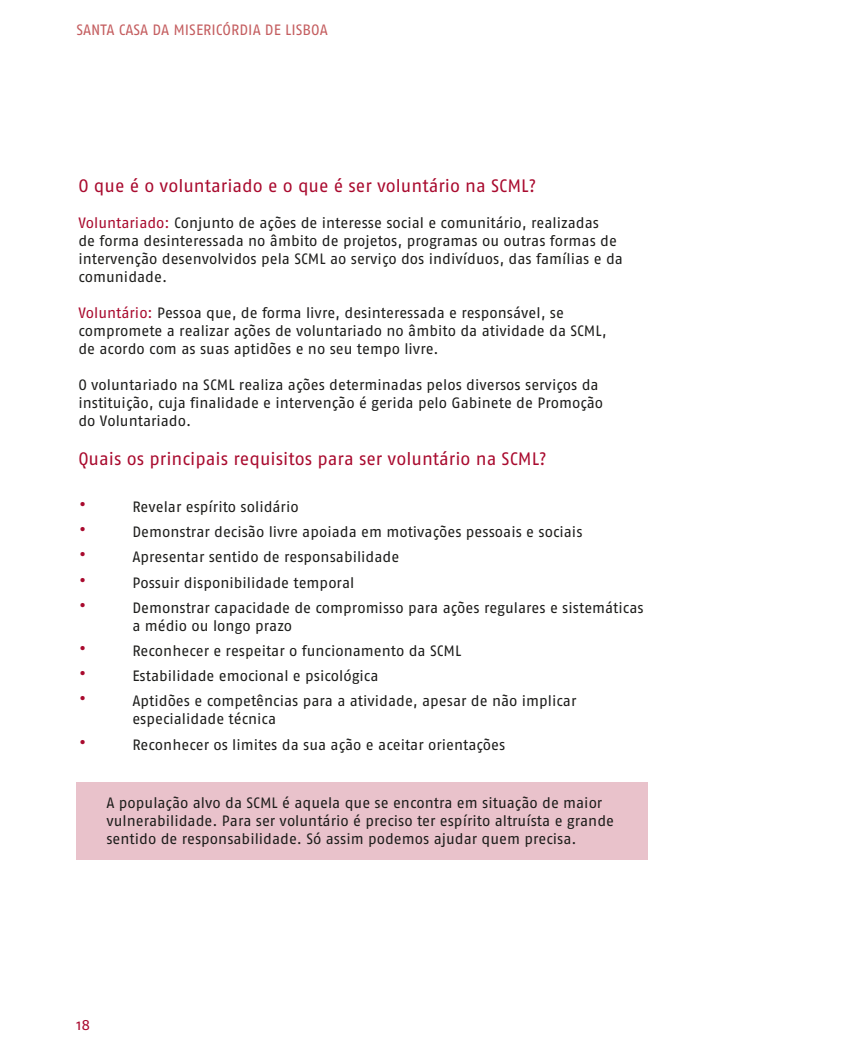
<style>
.page{position:relative;width:851px;height:1063px;background:#fff}
.page>*{position:absolute;margin:0;border:0;box-sizing:border-box;transform-origin:0 0}
.t1{font:18px "Fago No";color:#a90a2e}
.t2{font:15px/18px "Fago No";color:#1d1d1b}
.t3{font:15px "Fago No Regular TF";color:#c45d5f}
.t4{font:15px "Fago No";color:#a90a2e}
.s1{color:#a90a2e}
.s2{font-size:21px;color:#a90a2e}
</style>
<div class="page">
<div style="left:77px;top:783px;width:571px;height:77px;background:#e9c2cb"></div>
<p class="t3" style="left:77px;top:22px;width:253px">SANTA CASA DA MISERICÓRDIA DE LISBOA</p>
<p class="t1" style="left:78px;top:175px;width:459px">O que é o voluntariado e o que é ser voluntário na SCML?</p>
<p class="t2" style="left:78px;top:213px;width:546px"><span class="s1">Voluntariado:</span> Conjunto de ações de interesse social e comunitário, realizadas<br>de forma desinteressada no âmbito de projetos, programas ou outras formas de intervenção desenvolvidos pela SCML ao serviço dos indivíduos, das famílias e da comunidade.</p>
<p class="t2" style="left:78px;top:303px;width:530px"><span class="s1">Voluntário:</span> Pessoa que, de forma livre, desinteressada e responsável, se compromete a realizar ações de voluntariado no âmbito da atividade da SCML, de acordo com as suas aptidões e no seu tempo livre.</p>
<p class="t2" style="left:78px;top:375px;width:526px">O voluntariado na SCML realiza ações determinadas pelos diversos serviços da instituição, cuja finalidade e intervenção é gerida pelo Gabinete de Promoção do Voluntariado.</p>
<p class="t1" style="left:78px;top:449px;width:470px">Quais os principais requisitos para ser voluntário na SCML?</p>
<p class="t2" style="left:78px;top:498px;width:222px"><span class="s2">•</span> Revelar espírito solidário</p>
<p class="t2" style="left:78px;top:523px;width:505px"><span class="s2">•</span> Demonstrar decisão livre apoiada em motivações pessoais e sociais</p>
<p class="t2" style="left:78px;top:548px;width:322px"><span class="s2">•</span> Apresentar sentido de responsabilidade</p>
<p class="t2" style="left:78px;top:573px;width:277px"><span class="s2">•</span> Possuir disponibilidade temporal</p>
<p class="t2" style="left:132px;top:598px;width:512px;text-indent:-54px"><span class="s2">•</span> Demonstrar capacidade de compromisso para ações regulares e sistemáticas a médio ou longo prazo</p>
<p class="t2" style="left:78px;top:642px;width:384px"><span class="s2">•</span> Reconhecer e respeitar o funcionamento da SCML</p>
<p class="t2" style="left:78px;top:667px;width:301px"><span class="s2">•</span> Estabilidade emocional e psicológica</p>
<p class="t2" style="left:132px;top:692px;width:445px;text-indent:-54px"><span class="s2">•</span> Aptidões e competências para a atividade, apesar de não implicar especialidade técnica</p>
<p class="t2" style="left:78px;top:735px;width:428px"><span class="s2">•</span> Reconhecer os limites da sua ação e aceitar orientações</p>
<p class="t2" style="left:106px;top:794px;width:509px">A população alvo da SCML é aquela que se encontra em situação de maior vulnerabilidade. Para ser voluntário é preciso ter espírito altruísta e grande sentido de responsabilidade. Só assim podemos ajudar quem precisa.</p>
<p class="t4" style="left:77px;top:1016px;width:15px">18</p>
</div>
